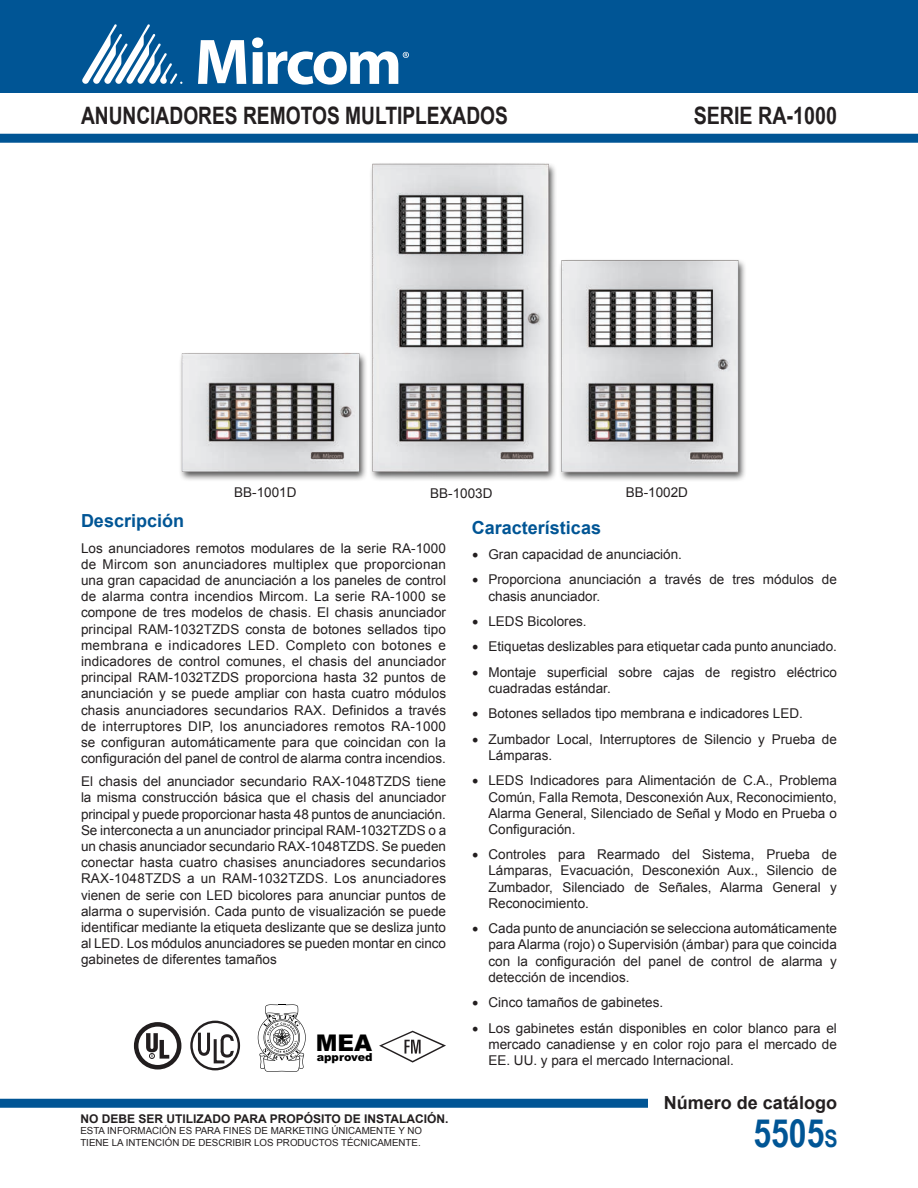
<style>
.page{position:relative;width:918px;height:1188px;background:#fff}
.page>*{position:absolute;margin:0;border:0;box-sizing:border-box;transform-origin:0 0}
.ParaStyle01-Leading{font:700 39px "Arial Narrow";color:#005595}
.t1{font:700 24px "Arial";color:#231f20;scale:.8 1}
.t2{font:700 24px "Arial Narrow";color:#231f20}
.t3{font:900 22.95px "Arial";color:#000}
.ParaStyle01-Leading-2{font:700 18px "Arial";color:#005595}
.ParaStyle01-Leading-3{font:700 18px "Arial";color:#231f20}
.Body_Text{font:13.5px/16.2px "Arial";color:#231f20;text-align:justify}
.ParaStyle01-Leading-4{font:700 12px "Arial";color:#231f20}
.t4{font:900 11.1px "Arial";color:#000}
.ParaStyle01-Leading-5{font:9.75px/11.7px "Arial";color:#231f20}
.s1{font-family:"Minion Pro";font-size:18px}
.s2{font-size:24px}
</style>
<div class="page">
<div style="left:0;top:0;width:918px;height:93px;background:#005595"></div>
<svg style="left:198px;top:40px;width:48px;height:44px"></svg>
<svg style="left:82px;top:24px;width:100px;height:60px"></svg>
<svg style="left:252px;top:37px;width:157px;height:48px"></svg>
<div style="left:0;top:134px;width:918px;height:9px;background:#005595"></div>
<div style="left:0;top:1099px;width:648px;height:9px;background:#005595"></div>
<svg style="left:258px;top:1004px;width:48px;height:68px"></svg>
<div style="left:134px;top:1022px;width:47px;height:48px;border:5px solid #211d1e;border-radius:50%"></div>
<svg style="left:146px;top:1033px;width:23px;height:26px"></svg>
<div style="left:190px;top:1021px;width:50px;height:49px;border:2px solid #231f20;border-radius:50%"></div>
<svg style="left:196px;top:1030px;width:40px;height:35px"></svg>
<img style="left:180px;top:163px;width:565px;height:318px">
<svg style="left:379px;top:1031px;width:67px;height:31px"></svg>
<p class="t1" style="left:81px;top:100px;width:535px">ANUNCIADORES REMOTOS MULTIPLEXADOS</p>
<p class="t2" style="left:694px;top:97px;width:145px">SERIE RA-1000</p>
<p class="Body_Text" style="left:234px;top:484px;width:64px">BB-1001D</p>
<p class="Body_Text" style="left:430px;top:486px;width:64px">BB-1003D</p>
<p class="Body_Text" style="left:626px;top:484px;width:64px">BB-1002D</p>
<p class="ParaStyle01-Leading-2" style="left:81px;top:509px;width:105px">Descripción</p>
<p class="Body_Text" style="left:81px;top:540px;width:367px">Los anunciadores remotos modulares de la serie RA-1000 de Mircom son anunciadores multiplex que proporcionan una gran capacidad de anunciación a los paneles de control de alarma contra incendios Mircom. La serie RA-1000 se compone de tres modelos de chasis. El chasis anunciador principal RAM-1032TZDS consta de botones sellados tipo membrana e indicadores LED. Completo con botones e indicadores de control comunes, el chasis del anunciador principal RAM-1032TZDS proporciona hasta 32 puntos de anunciación y se puede ampliar con hasta cuatro módulos chasis anunciadores secundarios RAX. Definidos a través de interruptores DIP, los anunciadores remotos RA-1000 se configuran automáticamente para que coincidan con la configuración del panel de control de alarma contra incendios.</p>
<p class="Body_Text" style="left:81px;top:773px;width:367px">El chasis del anunciador secundario RAX-1048TZDS tiene la misma construcción básica que el chasis del anunciador principal y puede proporcionar hasta 48 puntos de anunciación.<br>Se interconecta a un anunciador principal RAM-1032TZDS o a un chasis anunciador secundario RAX-1048TZDS. Se pueden conectar hasta cuatro chasises anunciadores secundarios RAX-1048TZDS a un RAM-1032TZDS. Los anunciadores vienen de serie con LED bicolores para anunciar puntos de alarma o supervisión. Cada punto de visualización se puede identificar mediante la etiqueta deslizante que se desliza junto al LED. Los módulos anunciadores se pueden montar en cinco gabinetes de diferentes tamaños</p>
<p class="t3" style="left:316px;top:1028px;width:58px">MEA</p>
<p class="t4" style="left:317px;top:1050px;width:57px">approved</p>
<p class="ParaStyle01-Leading-2" style="left:472px;top:515px;width:131px">Características</p>
<p class="Body_Text" style="left:472px;top:546px;width:212px"><span class="s1">•</span> Gran capacidad de anunciación.</p>
<p class="Body_Text" style="left:488px;top:572px;width:350px;text-indent:-16px"><span class="s1">•</span> Proporciona anunciación a través de tres módulos de chasis anunciador.</p>
<p class="Body_Text" style="left:472px;top:613px;width:116px"><span class="s1">•</span> LEDS Bicolores.</p>
<p class="Body_Text" style="left:472px;top:639px;width:367px"><span class="s1">•</span> Etiquetas deslizables para etiquetar cada punto anunciado.</p>
<p class="Body_Text" style="left:488px;top:664px;width:350px;text-indent:-16px"><span class="s1">•</span> Montaje superficial sobre cajas de registro eléctrico cuadradas estándar.</p>
<p class="Body_Text" style="left:472px;top:706px;width:332px"><span class="s1">•</span> Botones sellados tipo membrana e indicadores LED.</p>
<p class="Body_Text" style="left:488px;top:731px;width:350px;text-indent:-16px"><span class="s1">•</span> Zumbador Local, Interruptores de Silencio y Prueba de<br>Lámparas.</p>
<p class="Body_Text" style="left:488px;top:773px;width:350px;text-indent:-16px"><span class="s1">•</span> LEDS Indicadores para Alimentación de C.A., Problema Común, Falla Remota, Desconexión Aux, Reconocimiento, Alarma General, Silenciado de Señal y Modo en Prueba o Configuración.</p>
<p class="Body_Text" style="left:488px;top:847px;width:350px;text-indent:-16px"><span class="s1">•</span> Controles para Rearmado del Sistema, Prueba de Lámparas, Evacuación, Desconexión Aux., Silencio de Zumbador, Silenciado de Señales, Alarma General y Reconocimiento.</p>
<p class="Body_Text" style="left:488px;top:921px;width:350px;text-indent:-16px"><span class="s1">•</span> Cada punto de anunciación se selecciona automáticamente para Alarma (rojo) o Supervisión (ámbar) para que coincida con la configuración del panel de control de alarma y detección de incendios.</p>
<p class="Body_Text" style="left:472px;top:995px;width:193px"><span class="s1">•</span> Cinco tamaños de gabinetes.</p>
<p class="Body_Text" style="left:488px;top:1020px;width:350px;text-indent:-16px"><span class="s1">•</span> Los gabinetes están disponibles en color blanco para el mercado canadiense y en color rojo para el mercado de EE. UU. y para el mercado Internacional.</p>
<p class="ParaStyle01-Leading-3" style="left:664px;top:1091px;width:175px">Número de catálogo</p>
<p class="ParaStyle01-Leading-4" style="left:80px;top:1110px;width:370px">NO DEBE SER UTILIZADO PARA PROPÓSITO DE INSTALACIÓN.</p>
<p class="ParaStyle01-Leading-5" style="left:80px;top:1125px;width:343px">ESTA INFORMACIÓN ES PARA FINES DE MARKETING ÚNICAMENTE Y NO<br>TIENE LA INTENCIÓN DE DESCRIBIR LOS PRODUCTOS TÉCNICAMENTE.</p>
<p class="ParaStyle01-Leading" style="left:753px;top:1104px;width:86px">5505<span class="s2">S</span></p>
</div>
